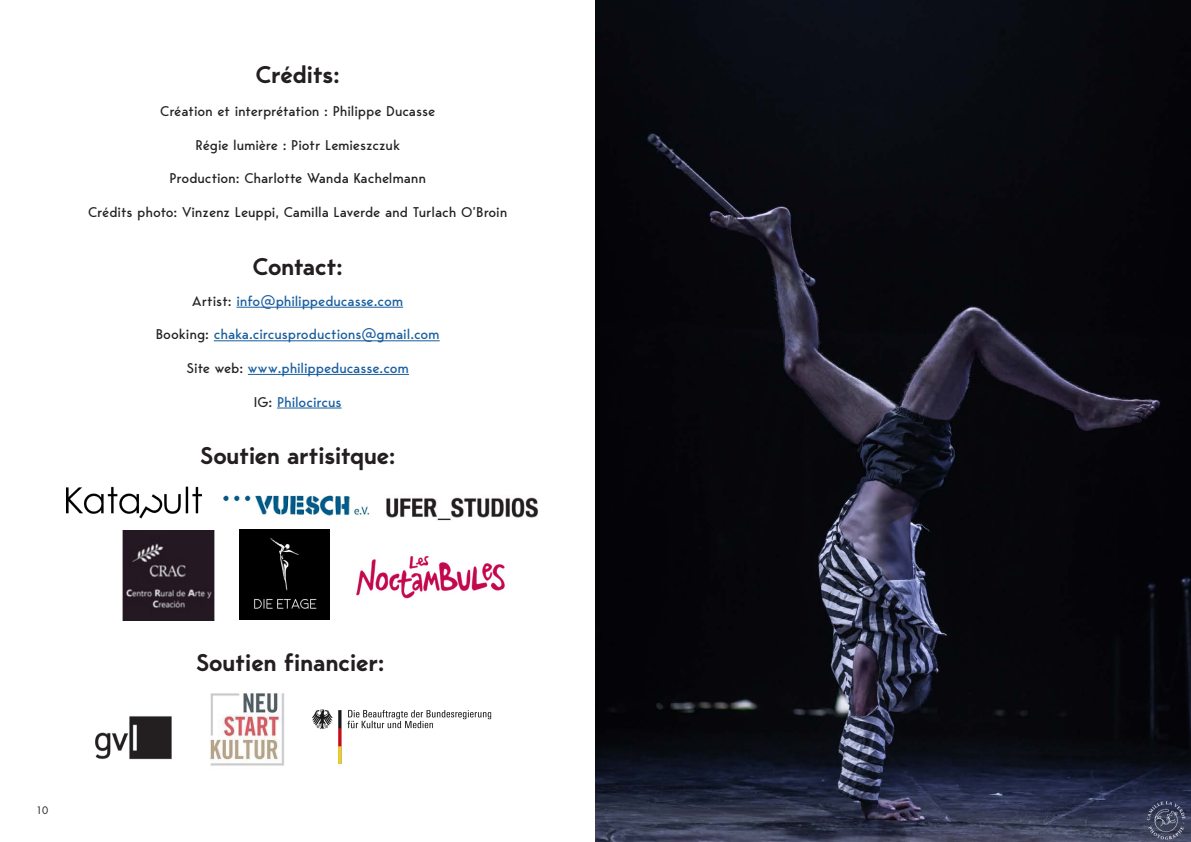
<style>
.page{position:relative;width:1191px;height:842px;background:#fff}
.page>*{position:absolute;margin:0;border:0;box-sizing:border-box;transform-origin:0 0}
.t1{font:600 24px "Bergen Sans";color:#231f20}
.t2{font:14px "Bergen Sans";letter-spacing:-.01em;color:#231f20}
.t3{font:14px "Bergen Sans";letter-spacing:-.01em;color:#175d9e}
.t4{font:10px "Futura Std";color:#231f20}
.s1{color:#231f20}
</style>
<div class="page">
<img style="left:595px;top:0;width:596px;height:842px">
<hr style="left:236px;top:307px;width:167px;height:1px;background:#175d9e">
<hr style="left:214px;top:340px;width:226px;height:1px;background:#175d9e">
<hr style="left:248px;top:374px;width:161px;height:1px;background:#175d9e">
<hr style="left:277px;top:408px;width:64px;height:1px;background:#175d9e">
<img style="left:66px;top:486px;width:135px;height:32px">
<img style="left:223px;top:495px;width:147px;height:42px">
<img style="left:386px;top:497px;width:153px;height:24px">
<img style="left:122px;top:530px;width:93px;height:90px">
<img style="left:239px;top:529px;width:90px;height:90px">
<img style="left:95px;top:716px;width:77px;height:44px">
<img style="left:210px;top:693px;width:75px;height:73px">
<img style="left:312px;top:709px;width:180px;height:56px">
<img style="left:356px;top:556px;width:149px;height:43px">
<p class="t1" style="left:256px;top:58px;width:85px">Crédits:</p>
<p class="t2" style="left:160px;top:102px;width:276px">Création et interprétation : Philippe Ducasse</p>
<p class="t2" style="left:195px;top:136px;width:206px">Régie lumière : Piotr Lemieszczuk</p>
<p class="t2" style="left:169px;top:169px;width:258px">Production: Charlotte Wanda Kachelmann</p>
<p class="t2" style="left:88px;top:203px;width:420px">Crédits photo: Vinzenz Leuppi, Camilla Laverde and Turlach O’Broin</p>
<p class="t1" style="left:253px;top:250px;width:91px">Contact:</p>
<p class="t3" style="left:192px;top:292px;width:212px"><span class="s1">Artist:</span> info@philippeducasse.com</p>
<p class="t3" style="left:156px;top:325px;width:285px"><span class="s1">Booking:</span> chaka.circusproductions@gmail.com</p>
<p class="t3" style="left:186px;top:359px;width:224px"><span class="s1">Site web:</span> www.philippeducasse.com</p>
<p class="t3" style="left:254px;top:392px;width:89px"><span class="s1">IG:</span> Philocircus</p>
<p class="t1" style="left:200px;top:440px;width:196px">Soutien artisitque:</p>
<p class="t4" style="left:36px;top:804px;width:14px">10</p>
<p class="t1" style="left:196px;top:646px;width:190px">Soutien financier:</p>
</div>
